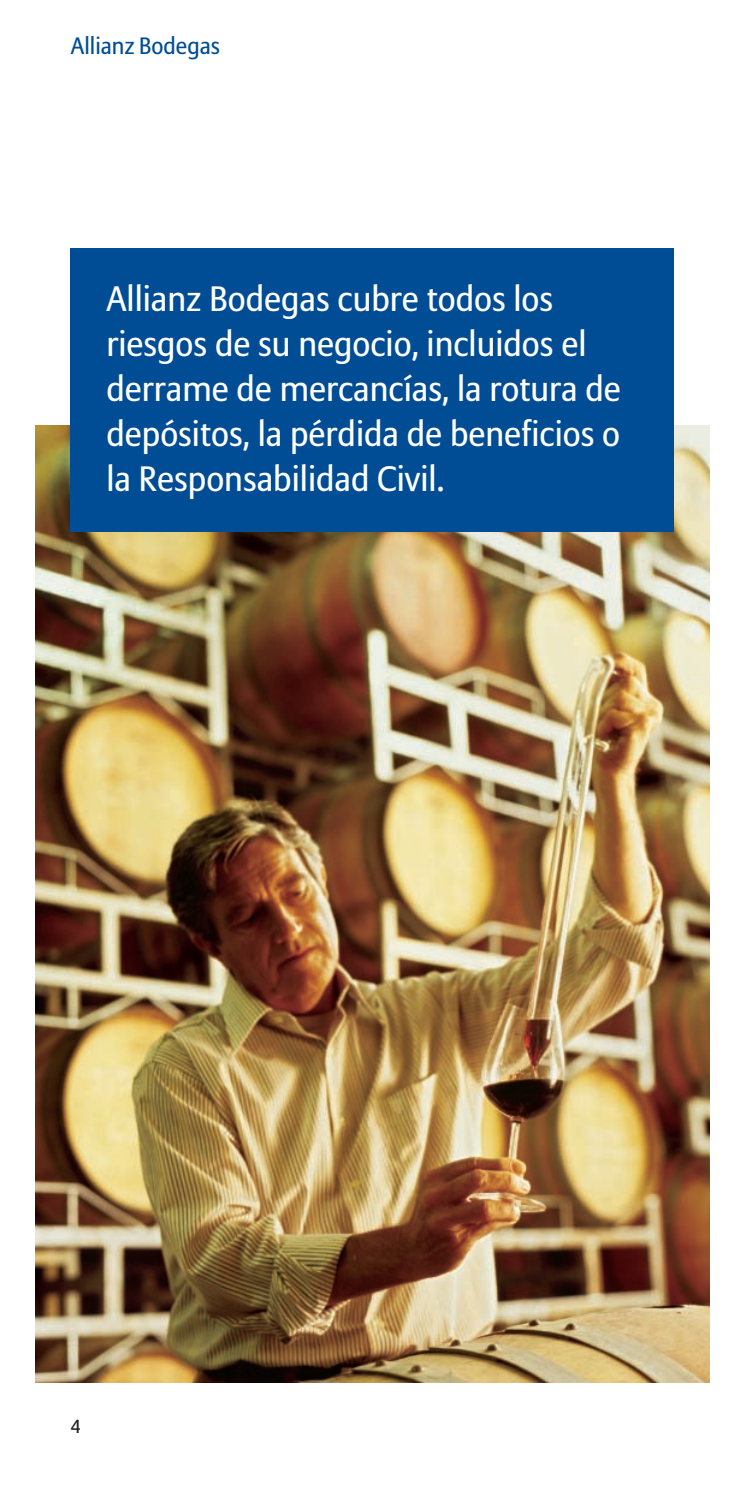
<style>
.page{position:relative;width:745px;height:1489px;background:#fff}
.page>*{position:absolute;margin:0;border:0;box-sizing:border-box;transform-origin:0 0}
.t1{font:35px/45px "Allianz Sans";color:#fff}
.t2{font:23.5px "Allianz Sans";color:#014d95}
.t3{font:18.75px "Allianz Sans";color:#231f20}
</style>
<div class="page">
<img style="left:35px;top:425px;width:674px;height:957px">
<div style="left:71px;top:248px;width:602px;height:283px;background:#014d95"></div>
<p class="t2" style="left:71px;top:32px;width:150px">Allianz Bodegas</p>
<p class="t1" style="left:106px;top:276px;width:515px">Allianz Bodegas cubre todos los riesgos de su negocio, incluidos el derrame de mercancías, la rotura de depósitos, la pérdida de beneficios o la Responsabilidad Civil.</p>
<p class="t3" style="left:71px;top:1414px;width:11px">4</p>
</div>
